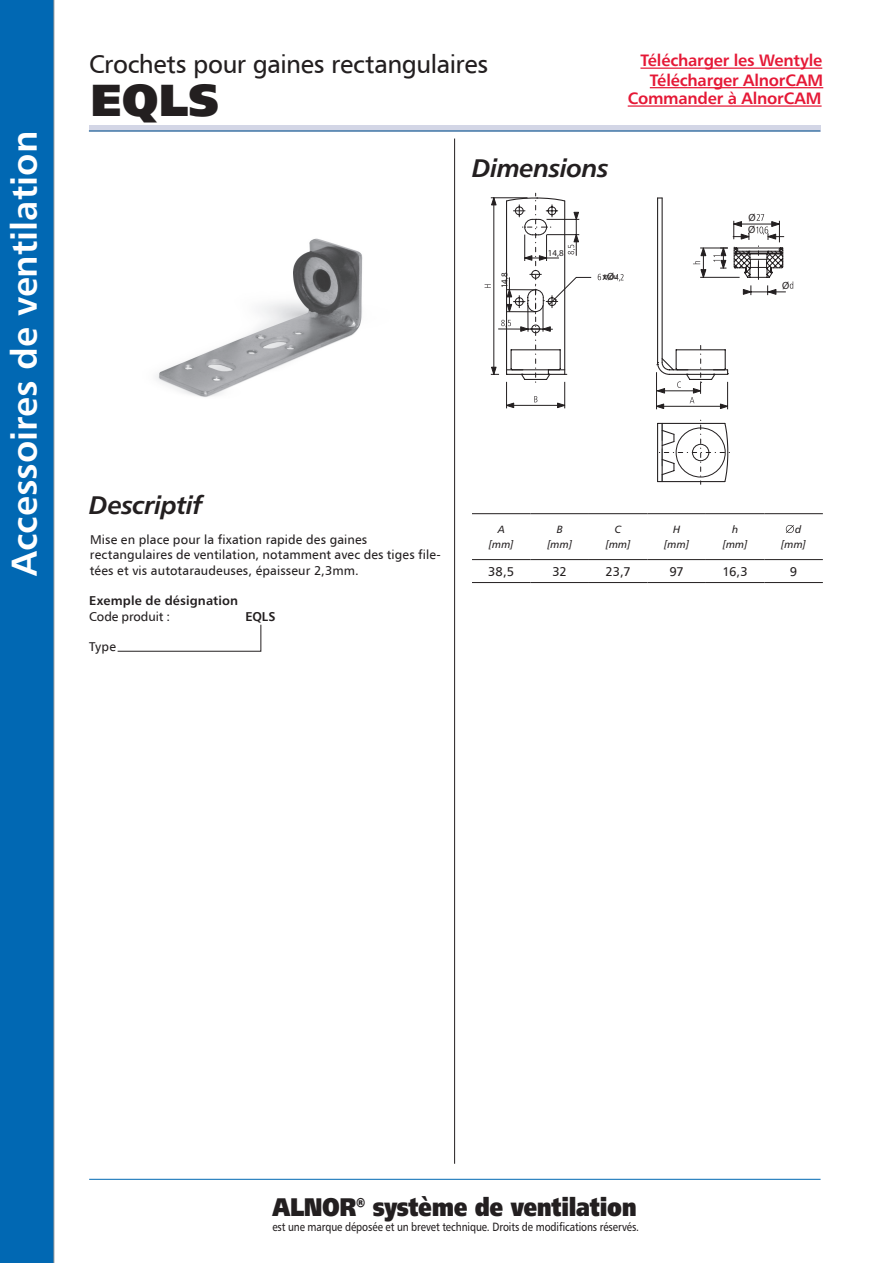
<style>
.page{position:relative;width:893px;height:1263px;background:#fff}
.page>*{position:absolute;margin:0;border:0;box-sizing:border-box;transform-origin:0 0}
.t1{font:900 45px "Humanist 777 TL";color:#231f20}
.t2{font:700 36px "Humanist 777 TL";color:#fff}
.t3{font:25.5px "Humnst 777 EU Normal";letter-spacing:-.015em;color:#231f20}
.t4{font:900 25.5px "Humanist 777 TL";letter-spacing:-.02em;color:#231f20;scale:.85 1}
.t5{font:italic 700 25.5px "Humanist 777 TL";letter-spacing:-.025em;color:#231f20}
.t6{font:700 16.5px/18.9px "Humanist 777 TL";letter-spacing:-.01em;color:#e51836;text-align:right}
.t7{font:12.75px/15.3px "Humnst 777 EU Normal";letter-spacing:.01em;color:#231f20}
.t8{font:700 12.75px "Humanist 777 TL";letter-spacing:.01em;color:#231f20}
.t9{font:12.75px "Humnst 777 EU Normal";letter-spacing:-.01em;color:#231f20}
.t10{font:12px "Humanist 777 TL";letter-spacing:-.01em;color:#231f20;scale:.85 1}
.t11{font:italic 10.5px/15.3px "Humanist 777 TL";letter-spacing:.02em;color:#231f20;text-align:center}
.t12{font:10.5px/12.6px "Myriad Pro";color:#231f20}
.t13{font:9px "Myriad Pro";color:#231f20}
.t14{font:italic 7.5px "Humanist 777 TL";color:#231f20}
</style>
<div class="page">
<div style="left:89px;top:125px;width:731px;height:6px;background:#d3d6e6"></div>
<hr style="left:89px;top:131px;width:731px;height:1px;background:#01508e">
<hr style="left:454px;top:139px;width:1px;height:1025px;background:#231f20">
<div style="left:0;top:0;width:54px;height:1263px;background:#0168b3"></div>
<hr style="left:89px;top:1179px;width:731px;height:1px;background:#0168b3">
<hr style="left:640px;top:68px;width:182px;height:1px;background:#e51836">
<hr style="left:650px;top:87px;width:173px;height:1px;background:#e51836">
<hr style="left:628px;top:105px;width:194px;height:2px;background:#e51836">
<hr style="left:472px;top:559px;width:58px;height:1px;background:#231f20">
<hr style="left:530px;top:559px;width:59px;height:1px;background:#231f20">
<hr style="left:589px;top:559px;width:58px;height:1px;background:#231f20">
<hr style="left:647px;top:559px;width:59px;height:1px;background:#231f20">
<hr style="left:706px;top:559px;width:58px;height:1px;background:#231f20">
<hr style="left:764px;top:559px;width:59px;height:1px;background:#231f20">
<hr style="left:472px;top:582px;width:58px;height:1px;background:#231f20">
<hr style="left:530px;top:582px;width:59px;height:1px;background:#231f20">
<hr style="left:589px;top:582px;width:58px;height:1px;background:#231f20">
<hr style="left:647px;top:582px;width:59px;height:1px;background:#231f20">
<hr style="left:706px;top:582px;width:58px;height:1px;background:#231f20">
<hr style="left:764px;top:582px;width:59px;height:1px;background:#231f20">
<hr style="left:530px;top:513px;width:59px;height:1px;background:#231f20">
<hr style="left:589px;top:513px;width:58px;height:1px;background:#231f20">
<hr style="left:647px;top:513px;width:59px;height:1px;background:#231f20">
<hr style="left:706px;top:513px;width:58px;height:1px;background:#231f20">
<hr style="left:472px;top:513px;width:58px;height:1px;background:#231f20">
<hr style="left:764px;top:513px;width:59px;height:1px;background:#231f20">
<svg style="left:786px;top:525px;width:8px;height:8px"></svg>
<svg style="left:790px;top:281px;width:3px;height:8px"></svg>
<hr style="left:751px;top:292px;width:35px;height:1px;background:#231f20">
<svg style="left:485px;top:193px;width:299px;height:291px"></svg>
<img style="left:156px;top:238px;width:207px;height:159px">
<svg style="left:117px;top:624px;width:144px;height:28px"></svg>
<h2 class="t2" style="left:3px;top:443px;width:317px;rotate:-90deg">www.alnor.com.pl</h2>
<h2 class="t2" style="left:1px;top:576px;width:446px;rotate:-90deg">Accessoires de ventilation</h2>
<h3 class="t3" style="left:89px;top:48px;width:400px">Crochets pour gaines rectangulaires</h3>
<h1 class="t1" style="left:90px;top:69px;width:130px">EQLS</h1>
<h3 class="t5" style="left:472px;top:151px;width:138px">Dimensions</h3>
<p class="t6" style="left:628px;top:51px;width:197px">Télécharger les Wentyle<br>Télécharger AlnorCAM<br>Commander à AlnorCAM</p>
<p class="t13" style="left:499px;top:288px;width:17px;rotate:-90deg">14,8</p>
<p class="t13" style="left:548px;top:248px;width:17px">14,8</p>
<p class="t12" style="left:602px;top:270px;width:14px">xØ</p>
<p class="t14" style="left:604px;top:272px;width:16px">trou</p>
<p class="t12" style="left:748px;top:211px;width:9px">Ø<br>Ø</p>
<p class="t12" style="left:782px;top:279px;width:9px">Ø</p>
<h3 class="t5" style="left:89px;top:488px;width:115px">Descriptif</h3>
<p class="t7" style="left:90px;top:532px;width:353px">Mise en place pour la fixation rapide des gaines rectangulaires de ventilation, notamment avec des tiges file&shy;tées et vis autotaraudeuses, épaisseur 2,3mm.</p>
<p class="t8" style="left:89px;top:593px;width:150px">Exemple de désignation</p>
<p class="t9" style="left:89px;top:608px;width:82px">Code produit :</p>
<p class="t8" style="left:245px;top:608px;width:32px">EQLS</p>
<p class="t7" style="left:89px;top:639px;width:28px">Type</p>
<p class="t11" style="left:489px;top:521px;width:26px">A [mm]</p>
<p class="t11" style="left:547px;top:521px;width:26px">B [mm]</p>
<p class="t11" style="left:606px;top:521px;width:26px">C [mm]</p>
<p class="t11" style="left:664px;top:521px;width:26px">H [mm]</p>
<p class="t11" style="left:723px;top:521px;width:26px">h [mm]</p>
<p class="t11" style="left:781px;top:521px;width:26px;text-align:left;text-indent:14px">d [mm]</p>
<p class="t7" style="left:488px;top:564px;width:27px">38,5</p>
<p class="t7" style="left:552px;top:564px;width:16px">32</p>
<p class="t7" style="left:606px;top:564px;width:27px">23,7</p>
<p class="t7" style="left:669px;top:564px;width:16px">97</p>
<p class="t7" style="left:722px;top:564px;width:27px">16,3</p>
<p class="t7" style="left:790px;top:564px;width:9px">9</p>
<h3 class="t4" style="left:273px;top:1190px;width:430px">ALNOR® système de ventilation</h3>
<p class="t10" style="left:272px;top:1219px;width:433px">est une marque déposée et un brevet technique. Droits de modifications réservés.</p>
</div>
